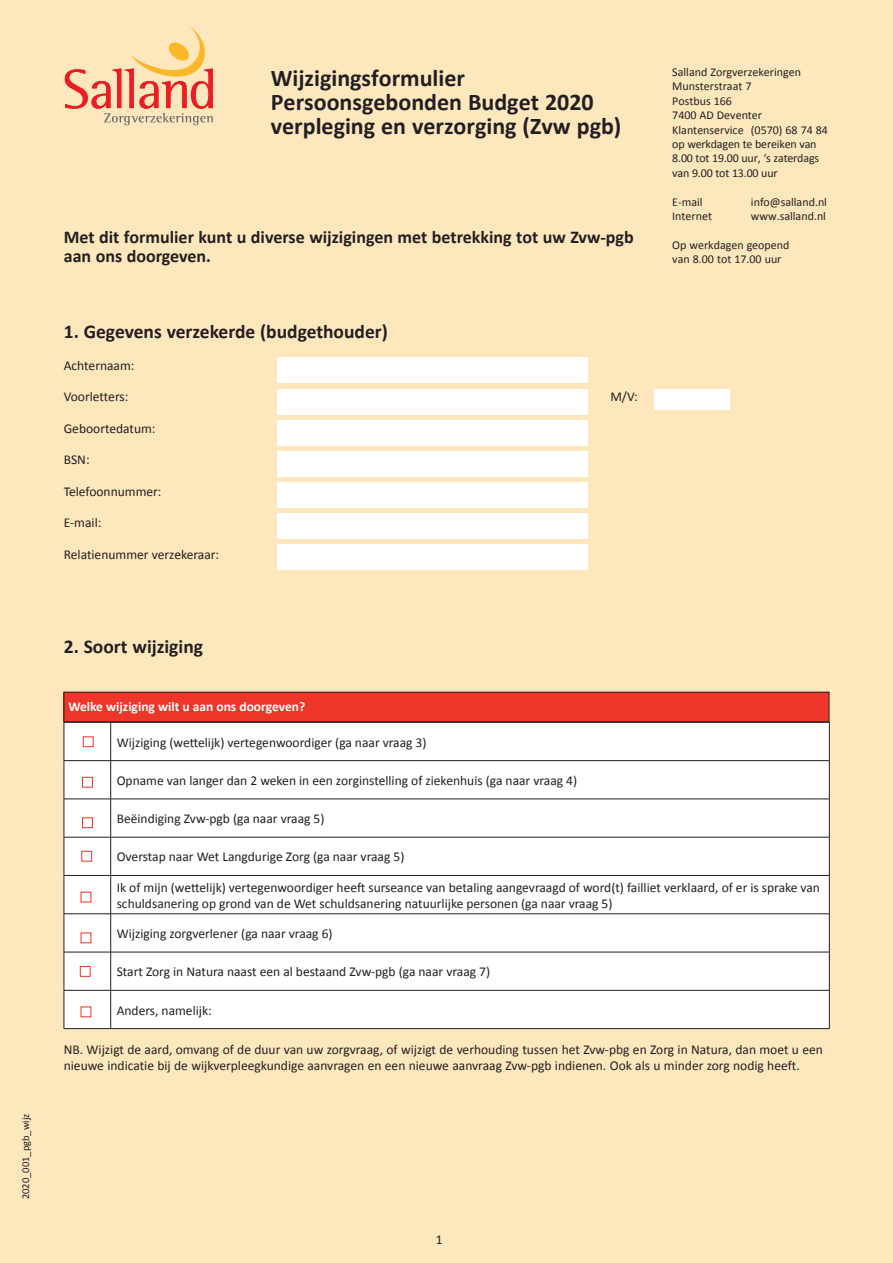
<style>
.page{position:relative;width:893px;height:1263px;background:#fee7bd}
.page>*{position:absolute;margin:0;border:0;box-sizing:border-box;transform-origin:0 0}
.Normaal{font:700 24px/24px "Calibri";color:#231f20}
.KOP{font:700 19.5px "Calibri";color:#231f20}
.BODY{font:700 19.5px "Calibri";color:#231f20}
.KOP-2{font:700 18px/19.5px "Calibri";color:#231f20}
.BODY-2{font:13.5px/16.2px "Calibri";color:#231f20}
.t1{font:700 13.5px "Calibri";color:#fff}
.Normaal-2{font:12px/14.4px "Calibri";color:#231f20}
.BODY-3{font:10.5px "Calibri";color:#231f20}
</style>
<div class="page">
<div style="left:64px;top:692px;width:765px;height:30px;background:#ee3529"></div>
<div style="left:65px;top:723px;width:764px;height:305px;background:#fff"></div>
<hr style="left:64px;top:722px;width:47px;height:1px;background:#231f20">
<hr style="left:64px;top:722px;width:1px;height:38px;background:#231f20">
<hr style="left:111px;top:722px;width:718px;height:1px;background:#231f20">
<hr style="left:110px;top:722px;width:1px;height:38px;background:#231f20">
<hr style="left:829px;top:722px;width:1px;height:38px;background:#231f20">
<hr style="left:64px;top:760px;width:47px;height:1px;background:#231f20">
<hr style="left:64px;top:761px;width:1px;height:38px;background:#231f20">
<hr style="left:111px;top:760px;width:718px;height:1px;background:#231f20">
<hr style="left:110px;top:761px;width:1px;height:38px;background:#231f20">
<hr style="left:829px;top:761px;width:1px;height:38px;background:#231f20">
<hr style="left:64px;top:799px;width:47px;height:1px;background:#231f20">
<hr style="left:64px;top:799px;width:1px;height:38px;background:#231f20">
<hr style="left:111px;top:799px;width:718px;height:1px;background:#231f20">
<hr style="left:110px;top:799px;width:1px;height:38px;background:#231f20">
<hr style="left:829px;top:799px;width:1px;height:38px;background:#231f20">
<hr style="left:64px;top:837px;width:47px;height:1px;background:#231f20">
<hr style="left:64px;top:837px;width:1px;height:38px;background:#231f20">
<hr style="left:111px;top:837px;width:718px;height:1px;background:#231f20">
<hr style="left:110px;top:837px;width:1px;height:38px;background:#231f20">
<hr style="left:829px;top:837px;width:1px;height:38px;background:#231f20">
<hr style="left:64px;top:875px;width:47px;height:1px;background:#231f20">
<hr style="left:64px;top:876px;width:1px;height:38px;background:#231f20">
<hr style="left:111px;top:875px;width:718px;height:1px;background:#231f20">
<hr style="left:110px;top:876px;width:1px;height:38px;background:#231f20">
<hr style="left:829px;top:876px;width:1px;height:38px;background:#231f20">
<hr style="left:64px;top:913px;width:47px;height:1px;background:#231f20">
<hr style="left:64px;top:914px;width:1px;height:38px;background:#231f20">
<hr style="left:111px;top:913px;width:718px;height:1px;background:#231f20">
<hr style="left:110px;top:914px;width:1px;height:38px;background:#231f20">
<hr style="left:829px;top:914px;width:1px;height:38px;background:#231f20">
<hr style="left:64px;top:952px;width:47px;height:1px;background:#231f20">
<hr style="left:64px;top:952px;width:1px;height:38px;background:#231f20">
<hr style="left:111px;top:952px;width:718px;height:1px;background:#231f20">
<hr style="left:110px;top:952px;width:1px;height:38px;background:#231f20">
<hr style="left:829px;top:952px;width:1px;height:38px;background:#231f20">
<hr style="left:64px;top:990px;width:47px;height:1px;background:#231f20">
<hr style="left:64px;top:990px;width:1px;height:38px;background:#231f20">
<hr style="left:111px;top:990px;width:718px;height:1px;background:#231f20">
<hr style="left:110px;top:990px;width:1px;height:38px;background:#231f20">
<hr style="left:829px;top:990px;width:1px;height:38px;background:#231f20">
<hr style="left:64px;top:1028px;width:47px;height:1px;background:#231f20">
<hr style="left:111px;top:1028px;width:718px;height:1px;background:#231f20">
<div style="left:277px;top:358px;width:311px;height:25px;background:#fff"></div>
<div style="left:277px;top:389px;width:311px;height:25px;background:#fff"></div>
<div style="left:277px;top:420px;width:311px;height:25px;background:#fff"></div>
<div style="left:277px;top:451px;width:311px;height:26px;background:#fff"></div>
<div style="left:277px;top:482px;width:311px;height:26px;background:#fff"></div>
<div style="left:655px;top:389px;width:75px;height:20px;background:#fff"></div>
<svg style="left:65px;top:26px;width:148px;height:99px"></svg>
<div style="left:277px;top:513px;width:311px;height:26px;background:#fff"></div>
<div style="left:277px;top:545px;width:311px;height:25px;background:#fff"></div>
<div style="left:83px;top:736px;width:11px;height:11px;background:#fff;border:1px solid #ee3529"></div>
<div style="left:82px;top:777px;width:11px;height:10px;background:#fff;border:1px solid #ee3529"></div>
<div style="left:82px;top:817px;width:11px;height:11px;background:#fff;border:1px solid #ee3529"></div>
<div style="left:81px;top:851px;width:11px;height:10px;background:#fff;border:1px solid #ee3529"></div>
<div style="left:81px;top:892px;width:10px;height:10px;background:#fff"></div>
<div style="left:81px;top:932px;width:10px;height:11px;background:#fff"></div>
<div style="left:80px;top:966px;width:11px;height:11px;background:#fff;border:1px solid #ee3529"></div>
<div style="left:81px;top:1006px;width:10px;height:11px;background:#fff"></div>
<p class="BODY-3" style="left:18px;top:1199px;width:87px;rotate:-90deg">2020_001_pgb_wijz</p>
<p class="Normaal" style="left:271px;top:66px;width:196px">Wijzigingsformulier</p>
<p class="Normaal" style="left:271px;top:90px;width:352px">Persoonsgebonden Budget 2020 verpleging en verzorging (Zvw pgb)</p>
<p class="KOP-2" style="left:64px;top:226px;width:571px">Met dit formulier kunt u diverse wijzigingen met betrekking tot uw Zvw-pgb aan ons doorgeven.</p>
<p class="KOP" style="left:64px;top:318px;width:326px">1. Gegevens verzekerde (budgethouder)</p>
<p class="BODY-2" style="left:64px;top:357px;width:72px">Achternaam:</p>
<p class="BODY-2" style="left:64px;top:388px;width:66px">Voorletters:</p>
<p class="BODY-2" style="left:610px;top:388px;width:29px">M/V:</p>
<p class="BODY-2" style="left:64px;top:420px;width:93px">Geboortedatum:</p>
<p class="BODY-2" style="left:64px;top:451px;width:27px">BSN:</p>
<p class="BODY-2" style="left:64px;top:483px;width:99px">Telefoonnummer:</p>
<p class="BODY-2" style="left:64px;top:514px;width:39px">E-mail:</p>
<p class="BODY-2" style="left:64px;top:546px;width:157px">Relatienummer verzekeraar:</p>
<p class="BODY" style="left:64px;top:633px;width:141px">2. Soort wijziging</p>
<p class="Normaal-2" style="left:672px;top:64px;width:130px">Salland Zorgverzekeringen</p>
<p class="Normaal-2" style="left:672px;top:79px;width:81px">Munsterstraat 7</p>
<p class="Normaal-2" style="left:672px;top:93px;width:61px">Postbus 166</p>
<p class="Normaal-2" style="left:672px;top:108px;width:91px">7400 AD Deventer</p>
<p class="Normaal-2" style="left:672px;top:122px;width:157px">Klantenservice (0570) 68 74 84</p>
<p class="Normaal-2" style="left:672px;top:136px;width:148px">op werkdagen te bereiken van<br>8.00 tot 19.00 uur, ‘s zaterdags van 9.00 tot 13.00 uur</p>
<p class="Normaal-2" style="left:672px;top:194px;width:32px">E-mail</p>
<p class="Normaal-2" style="left:751px;top:194px;width:78px">info@salland.nl</p>
<p class="Normaal-2" style="left:672px;top:208px;width:41px">Internet</p>
<p class="Normaal-2" style="left:751px;top:208px;width:77px">www.salland.nl</p>
<p class="Normaal-2" style="left:672px;top:237px;width:119px">Op werkdagen geopend</p>
<p class="Normaal-2" style="left:672px;top:252px;width:111px">van 8.00 tot 17.00 uur</p>
<p class="t1" style="left:68px;top:697px;width:238px">Welke wijziging wilt u aan ons doorgeven?</p>
<p class="BODY-2" style="left:117px;top:734px;width:311px">Wijziging (wettelijk) vertegenwoordiger (ga naar vraag 3)</p>
<p class="BODY-2" style="left:117px;top:772px;width:462px">Opname van langer dan 2 weken in een zorginstelling of ziekenhuis (ga naar vraag 4)</p>
<p class="BODY-2" style="left:117px;top:810px;width:209px">Beëindiging Zvw-pgb (ga naar vraag 5)</p>
<p class="BODY-2" style="left:117px;top:848px;width:289px">Overstap naar Wet Langdurige Zorg (ga naar vraag 5)</p>
<p class="BODY-2" style="left:117px;top:879px;width:705px">Ik of mijn (wettelijk) vertegenwoordiger heeft surseance van betaling aangevraagd of word(t) failliet verklaard, of er is sprake van schuldsanering op grond van de Wet schuldsanering natuurlijke personen (ga naar vraag 5)</p>
<p class="BODY-2" style="left:117px;top:925px;width:217px">Wijziging zorgverlener (ga naar vraag 6)</p>
<p class="BODY-2" style="left:117px;top:963px;width:375px">Start Zorg in Natura naast een al bestaand Zvw-pgb (ga naar vraag 7)</p>
<p class="BODY-2" style="left:117px;top:1001px;width:97px">Anders, namelijk:</p>
<p class="BODY-2" style="left:64px;top:1041px;width:761px;line-height:15.8px">NB. Wijzigt de aard, omvang of de duur van uw zorgvraag, of wijzigt de verhouding tussen het Zvw-pbg en Zorg in Natura, dan moet u een nieuwe indicatie bij de wijkverpleegkundige aanvragen en een nieuwe aanvraag Zvw-pgb indienen. Ook als u minder zorg nodig heeft.</p>
<p class="BODY-2" style="left:436px;top:1231px;width:8px">1</p>
</div>
